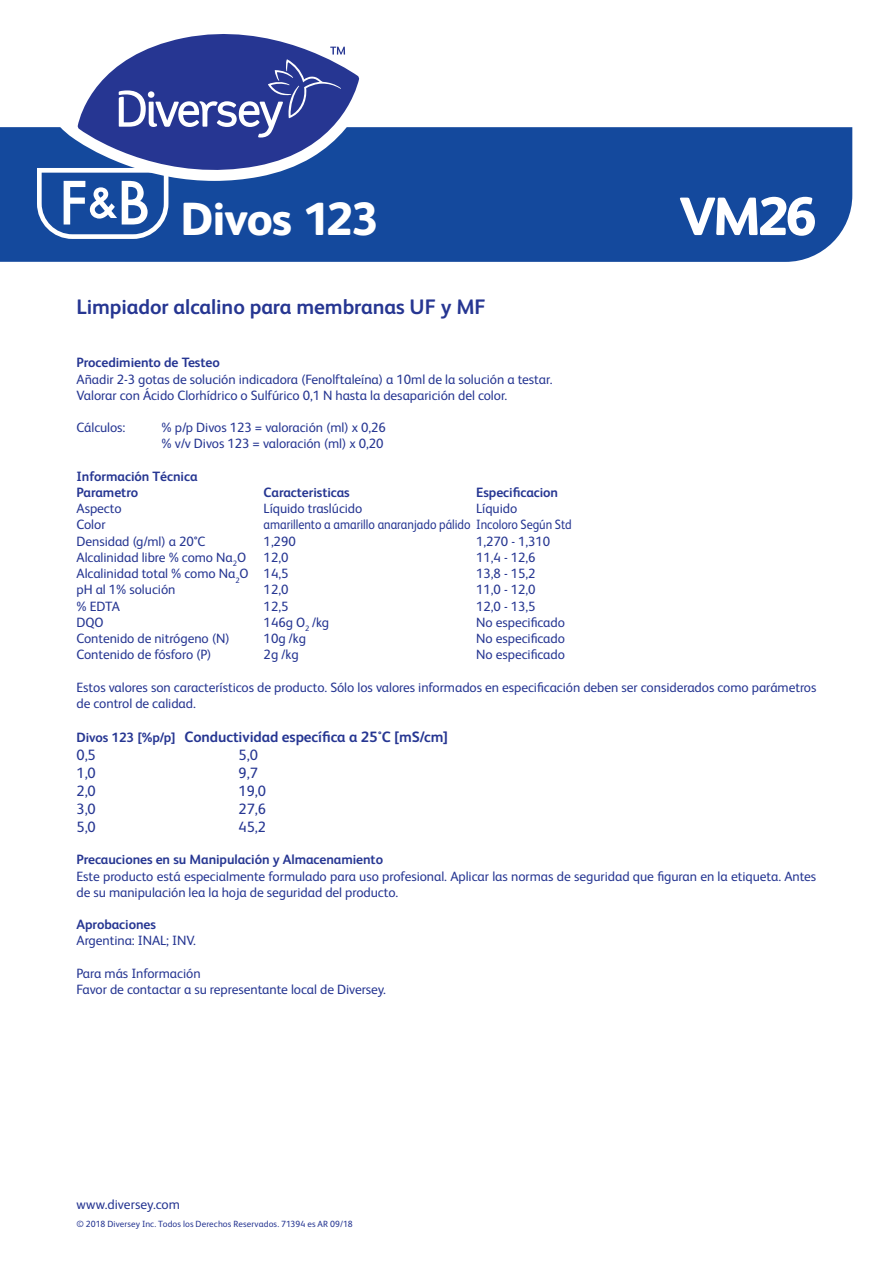
<style>
.page{position:relative;width:893px;height:1263px;background:#fff}
.page>*{position:absolute;margin:0;border:0;box-sizing:border-box;transform-origin:0 0}
.t1{font:800 54px "FS Albert Pro";color:#fff}
.t2{font:800 46.5px "FS Albert Pro";letter-spacing:-.025em;color:#fff}
.Subtitulo{font:700 21px "FS Albert Pro";letter-spacing:-.005em;color:#263692}
.body{font:700 15px "FS Albert Pro";letter-spacing:-.005em;color:#263692}
.body-2{font:15px "FS Albert Pro";color:#263692}
.body-3{font:13.5px/16.2px "FS Albert Pro";letter-spacing:-.005em;color:#263692}
.body-4{font:700 13.5px "FS Albert Pro";letter-spacing:-.005em;color:#263692}
.body-5{font:13.5px "FS Albert Pro";letter-spacing:-.005em;color:#263692;scale:.9 1}
.t3{font:9px "FS Albert Pro";letter-spacing:.01em;color:#263692}
.s1{font-size:13.5px}
</style>
<div class="page">
<div style="left:0;top:127px;width:852px;height:135px;background:#14499d"></div>
<svg style="left:37px;top:168px;width:131px;height:71px"></svg>
<svg style="left:58px;top:78px;width:316px;height:103px"></svg>
<svg style="left:78px;top:34px;width:281px;height:148px"></svg>
<svg style="left:119px;top:47px;width:226px;height:91px;background:#4a58a4"></svg>
<p class="t2" style="left:181px;top:183px;width:199px">Divos 123</p>
<p class="t1" style="left:679px;top:174px;width:139px">VM26</p>
<p class="Subtitulo" style="left:77px;top:292px;width:411px">Limpiador alcalino para membranas UF y MF</p>
<p class="body-4" style="left:77px;top:353px;width:145px">Procedimiento de Testeo</p>
<p class="body-3" style="left:77px;top:370px;width:477px">Añadir 2-3 gotas de solución indicadora (Fenolftaleína) a 10ml de la solución a testar.</p>
<p class="body-3" style="left:77px;top:386px;width:432px">Valorar con Ácido Clorhídrico o Sulfúrico 0,1 N hasta la desaparición del color.</p>
<p class="body-3" style="left:77px;top:418px;width:50px">Cálculos:</p>
<p class="body-3" style="left:162px;top:418px;width:226px">% p/p Divos 123 = valoración (ml) x 0,26</p>
<p class="body-3" style="left:162px;top:435px;width:224px">% v/v Divos 123 = valoración (ml) x 0,20</p>
<p class="body-4" style="left:77px;top:467px;width:123px">Información Técnica</p>
<p class="body-4" style="left:77px;top:483px;width:63px">Parametro</p>
<p class="body-4" style="left:264px;top:483px;width:88px">Caracteristicas</p>
<p class="body-4" style="left:476px;top:483px;width:83px">Especificacion</p>
<p class="body-3" style="left:77px;top:499px;width:47px">Aspecto</p>
<p class="body-3" style="left:264px;top:499px;width:100px">Líquido traslúcido</p>
<p class="body-3" style="left:476px;top:499px;width:43px">Líquido</p>
<p class="body-3" style="left:77px;top:516px;width:31px">Color</p>
<p class="body-5" style="left:264px;top:515px;width:344px">amarillento a amarillo anaranjado pálido Incoloro Según Std</p>
<p class="body-3" style="left:77px;top:532px;width:131px">Densidad (g/ml) a 20°C</p>
<p class="body-3" style="left:264px;top:532px;width:34px">1,290</p>
<p class="body-3" style="left:476px;top:532px;width:76px">1,270 - 1,310</p>
<p class="body-3" style="left:77px;top:548px;width:171px">Alcalinidad libre % como Na<sub>2</sub>O</p>
<p class="body-3" style="left:264px;top:548px;width:26px">12,0</p>
<p class="body-3" style="left:476px;top:548px;width:61px">11,4 - 12,6</p>
<p class="body-3" style="left:77px;top:564px;width:213px">Alcalinidad total % como Na<sub>2</sub>O 14,5</p>
<p class="body-3" style="left:476px;top:564px;width:61px">13,8 - 15,2</p>
<p class="body-3" style="left:77px;top:580px;width:100px">pH al 1% solución</p>
<p class="body-3" style="left:264px;top:580px;width:26px">12,0</p>
<p class="body-3" style="left:476px;top:580px;width:61px">11,0 - 12,0</p>
<p class="body-3" style="left:77px;top:597px;width:45px">% EDTA</p>
<p class="body-3" style="left:264px;top:597px;width:26px">12,5</p>
<p class="body-3" style="left:476px;top:597px;width:61px">12,0 - 13,5</p>
<p class="body-3" style="left:77px;top:613px;width:29px">DQO</p>
<p class="body-3" style="left:264px;top:613px;width:67px">146g O<sub>2</sub> /kg</p>
<p class="body-3" style="left:476px;top:613px;width:90px">No especificado</p>
<p class="body-3" style="left:77px;top:629px;width:155px">Contenido de nitrógeno (N)</p>
<p class="body-3" style="left:264px;top:629px;width:44px">10g /kg</p>
<p class="body-3" style="left:476px;top:629px;width:90px">No especificado</p>
<p class="body-3" style="left:77px;top:645px;width:136px">Contenido de fósforo (P)</p>
<p class="body-3" style="left:264px;top:645px;width:37px">2g /kg</p>
<p class="body-3" style="left:476px;top:645px;width:90px">No especificado</p>
<p class="body-3" style="left:77px;top:678px;width:741px">Estos valores son característicos de producto. Sólo los valores informados en especificación deben ser considerados como parámetros de control de calidad.</p>
<p class="body" style="left:77px;top:726px;width:373px"><span class="s1">Divos 123 [%p/p]</span> Conductividad específica a 25°C [mS/cm]</p>
<p class="body-2" style="left:77px;top:744px;width:21px">0,5</p>
<p class="body-2" style="left:239px;top:744px;width:21px">5,0</p>
<p class="body-2" style="left:77px;top:762px;width:21px">1,0</p>
<p class="body-2" style="left:239px;top:762px;width:21px">9,7</p>
<p class="body-2" style="left:77px;top:780px;width:21px">2,0</p>
<p class="body-2" style="left:239px;top:780px;width:29px">19,0</p>
<p class="body-2" style="left:77px;top:798px;width:21px">3,0</p>
<p class="body-2" style="left:239px;top:798px;width:29px">27,6</p>
<p class="body-2" style="left:77px;top:816px;width:21px">5,0</p>
<p class="body-2" style="left:239px;top:816px;width:29px">45,2</p>
<p class="body-4" style="left:77px;top:850px;width:308px">Precauciones en su Manipulación y Almacenamiento</p>
<p class="body-3" style="left:77px;top:867px;width:741px">Este producto está especialmente formulado para uso profesional. Aplicar las normas de seguridad que figuran en la etiqueta. Antes de su manipulación lea la hoja de seguridad del producto.</p>
<p class="body-4" style="left:77px;top:915px;width:81px">Aprobaciones</p>
<p class="body-3" style="left:77px;top:931px;width:121px">Argentina: INAL; INV.</p>
<p class="body-3" style="left:77px;top:964px;width:126px">Para más Información</p>
<p class="body-3" style="left:77px;top:980px;width:311px">Favor de contactar a su representante local de Diversey.</p>
<p class="body-3" style="left:77px;top:1195px;width:105px">www.diversey.com</p>
<p class="t3" style="left:77px;top:1217px;width:278px">© 2018 Diversey Inc. Todos los Derechos Reservados. 71394 es AR 09/18</p>
</div>
